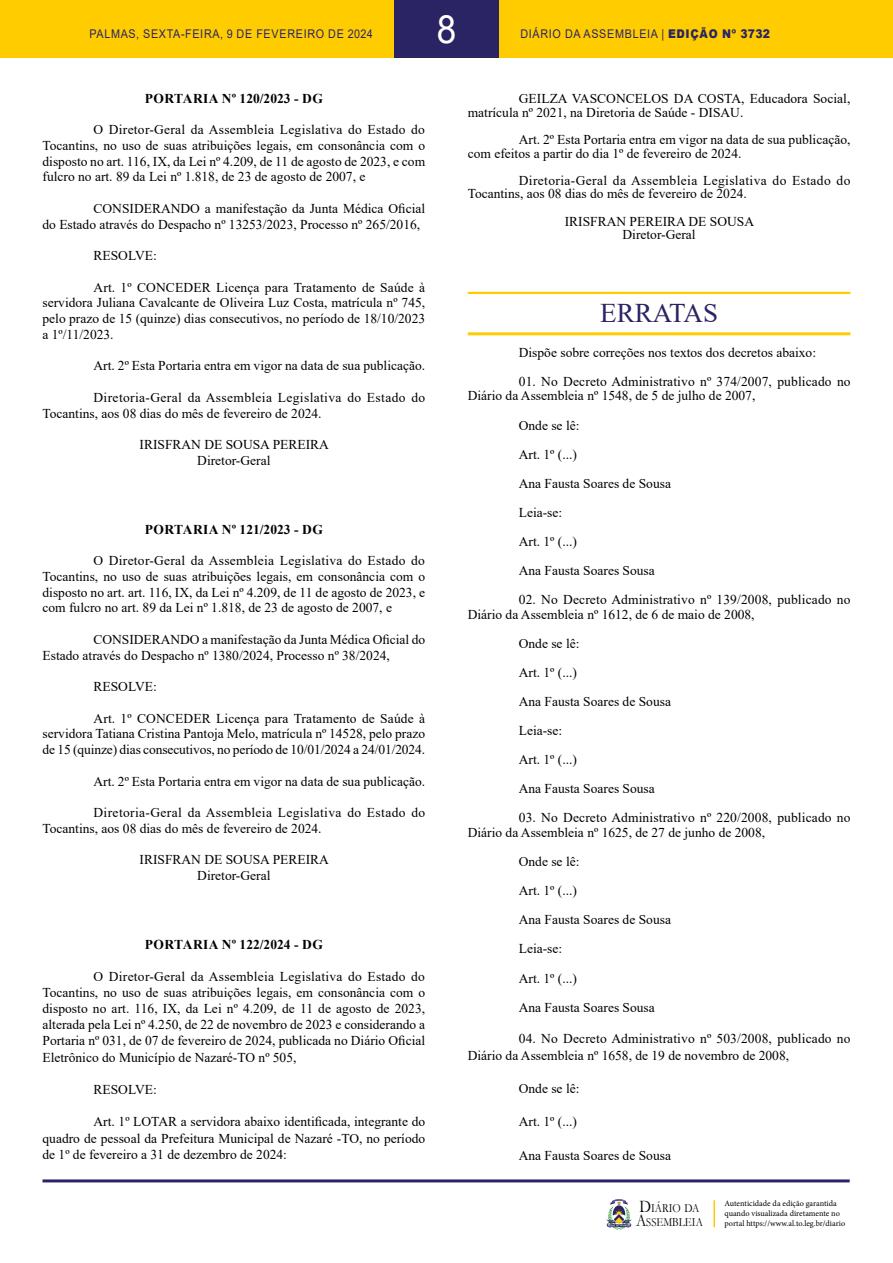
<style>
.page{position:relative;width:893px;height:1263px;background:#fff}
.page>*{position:absolute;margin:0;border:0;box-sizing:border-box;transform-origin:0 0}
.t1{font:39px "Arial";color:#fff;scale:.9 1}
.t2{font:27px "Times New Roman";color:#2b2464}
.t3{font:13.5px/15.8px "Times New Roman";color:#000}
.t4{font:13.5px/15.8px "Times New Roman";letter-spacing:.025em;color:#000}
.t5{font:700 13.5px "Times New Roman";letter-spacing:.01em;color:#000}
.t6{font:12.45px/14px "Garamond";color:#000;scale:.85 1}
.t7{font:12px "Arial";letter-spacing:.065em;color:#2b2464;scale:.9 1}
.t8{font:8.25px/9.9px "Minion Pro";color:#000}
.s1{font-weight:900}
.s2{font-size:17.85px}
</style>
<div class="page">
<div style="left:0;top:0;width:893px;height:58px;background:#fc0"></div>
<hr style="left:43px;top:1179px;width:807px;height:3px;background:#2b2464">
<svg style="left:606px;top:1199px;width:26px;height:31px"></svg>
<div style="left:394px;top:0;width:105px;height:58px;background:#2b2464"></div>
<hr style="left:713px;top:1200px;width:2px;height:27px;background:#fc0">
<hr style="left:468px;top:292px;width:382px;height:2px;background:#fc0">
<hr style="left:468px;top:332px;width:382px;height:3px;background:#fc0">
<h1 class="t1" style="left:437px;top:2px;width:23px">8</h1>
<p class="t7" style="left:89px;top:25px;width:316px">PALMAS, SEXTA-FEIRA, 9 DE FEVEREIRO DE 2024</p>
<p class="t7" style="left:520px;top:25px;width:279px">DIÁRIO DA ASSEMBLEIA | <span class="s1">EDIÇÃO Nº 3732</span></p>
<p class="t5" style="left:145px;top:88px;width:179px">PORTARIA Nº 120/2023 - DG</p>
<p class="t3" style="left:43px;top:121px;width:384px;text-align:justify;text-indent:51px">O Diretor-Geral da Assembleia Legislativa do Estado do Tocantins, no uso de suas atribuições legais, em consonância com o disposto no art. 116, IX, da Lei nº 4.209, de 11 de agosto de 2023, e com fulcro no art. 89 da Lei nº 1.818, de 23 de agosto de 2007, e</p>
<p class="t3" style="left:43px;top:200px;width:384px;text-indent:51px">CONSIDERANDO a manifestação da Junta Médica Oficial do Estado através do Despacho nº 13253/2023, Processo nº 265/2016,</p>
<p class="t3" style="left:94px;top:247px;width:65px">RESOLVE:</p>
<p class="t3" style="left:43px;top:279px;width:384px;text-align:justify;text-indent:51px">Art. 1º CONCEDER Licença para Tratamento de Saúde à servidora Juliana Cavalcante de Oliveira Luz Costa, matrícula nº 745, pelo prazo de 15 (quinze) dias consecutivos, no período de 18/10/2023 a 1º/11/2023.</p>
<p class="t3" style="left:94px;top:358px;width:333px">Art. 2º Esta Portaria entra em vigor na data de sua publicação.</p>
<p class="t4" style="left:43px;top:389px;width:384px;text-indent:51px">Diretoria-Geral da Assembleia Legislativa do Estado do<br>Tocantins, aos 08 dias do mês de fevereiro de 2024.</p>
<p class="t3" style="left:140px;top:436px;width:191px;text-align:center">IRISFRAN DE SOUSA PEREIRA<br>Diretor-Geral</p>
<p class="t5" style="left:145px;top:519px;width:179px">PORTARIA Nº 121/2023 - DG</p>
<p class="t3" style="left:43px;top:552px;width:384px;text-align:justify;text-indent:51px">O Diretor-Geral da Assembleia Legislativa do Estado do Tocantins, no uso de suas atribuições legais, em consonância com o disposto no art. art. 116, IX, da Lei nº 4.209, de 11 de agosto de 2023, e com fulcro no art. 89 da Lei nº 1.818, de 23 de agosto de 2007, e</p>
<p class="t3" style="left:43px;top:631px;width:384px;text-indent:51px">CONSIDERANDO a manifestação da Junta Médica Oficial do<br>Estado através do Despacho nº 1380/2024, Processo nº 38/2024,</p>
<p class="t3" style="left:94px;top:678px;width:65px">RESOLVE:</p>
<p class="t3" style="left:43px;top:710px;width:384px;text-align:justify;text-indent:51px">Art. 1º CONCEDER Licença para Tratamento de Saúde à servidora Tatiana Cristina Pantoja Melo, matrícula nº 14528, pelo prazo de 15 (quinze) dias consecutivos, no período de 10/01/2024 a 24/01/2024.</p>
<p class="t3" style="left:94px;top:773px;width:333px">Art. 2º Esta Portaria entra em vigor na data de sua publicação.</p>
<p class="t4" style="left:43px;top:804px;width:384px;text-indent:51px">Diretoria-Geral da Assembleia Legislativa do Estado do<br>Tocantins, aos 08 dias do mês de fevereiro de 2024.</p>
<p class="t3" style="left:140px;top:851px;width:191px;text-align:center">IRISFRAN DE SOUSA PEREIRA<br>Diretor-Geral</p>
<p class="t5" style="left:145px;top:934px;width:179px">PORTARIA Nº 122/2024 - DG</p>
<p class="t3" style="left:43px;top:967px;width:384px;line-height:16.2px;text-align:justify;text-indent:51px">O Diretor-Geral da Assembleia Legislativa do Estado do Tocantins, no uso de suas atribuições legais, em consonância com o disposto no art. 116, IX, da Lei nº 4.209, de 11 de agosto de 2023, alterada pela Lei nº 4.250, de 22 de novembro de 2023 e considerando a Portaria nº 031, de 07 de fevereiro de 2024, publicada no Diário Oficial Eletrônico do Município de Nazaré-TO nº 505,</p>
<p class="t3" style="left:94px;top:1081px;width:65px">RESOLVE:</p>
<p class="t3" style="left:43px;top:1113px;width:384px;line-height:16.2px;text-align:justify;text-indent:51px">Art. 1º LOTAR a servidora abaixo identificada, integrante do quadro de pessoal da Prefeitura Municipal de Nazaré -TO, no período de 1º de fevereiro a 31 de dezembro de 2024:</p>
<p class="t3" style="left:468px;top:91px;width:384px;line-height:13.6px;text-indent:51px">GEILZA VASCONCELOS DA COSTA, Educadora Social, matrícula nº 2021, na Diretoria de Saúde - DISAU.</p>
<p class="t3" style="left:468px;top:132px;width:384px;line-height:13.6px;text-indent:51px">Art. 2º Esta Portaria entra em vigor na data de sua publicação, com efeitos a partir do dia 1º de fevereiro de 2024.</p>
<p class="t4" style="left:468px;top:173px;width:384px;line-height:13.6px;text-indent:51px">Diretoria-Geral da Assembleia Legislativa do Estado do<br>Tocantins, aos 08 dias do mês de fevereiro de 2024.</p>
<p class="t3" style="left:565px;top:214px;width:191px;line-height:13.6px;text-align:center">IRISFRAN PEREIRA DE SOUSA<br>Diretor-Geral</p>
<h2 class="t2" style="left:600px;top:293px;width:119px">ERRATAS</h2>
<p class="t3" style="left:519px;top:344px;width:299px">Dispõe sobre correções nos textos dos decretos abaixo:</p>
<p class="t3" style="left:468px;top:374px;width:384px;line-height:14.5px;text-indent:51px">01. No Decreto Administrativo nº 374/2007, publicado no<br>Diário da Assembleia nº 1548, de 5 de julho de 2007,</p>
<p class="t3" style="left:519px;top:410px;width:154px;line-height:29.1px">Onde se lê:<br>Art. 1º (...)<br>Ana Fausta Soares de Sousa<br>Leia-se:<br>Art. 1º (...)<br>Ana Fausta Soares Sousa</p>
<p class="t3" style="left:468px;top:592px;width:384px;line-height:14.5px;text-indent:51px">02. No Decreto Administrativo nº 139/2008, publicado no<br>Diário da Assembleia nº 1612, de 6 de maio de 2008,</p>
<p class="t3" style="left:519px;top:628px;width:154px;line-height:29.1px">Onde se lê:<br>Art. 1º (...)<br>Ana Fausta Soares de Sousa<br>Leia-se:<br>Art. 1º (...)<br>Ana Fausta Soares Sousa</p>
<p class="t3" style="left:468px;top:810px;width:384px;line-height:14.5px;text-indent:51px">03. No Decreto Administrativo nº 220/2008, publicado no<br>Diário da Assembleia nº 1625, de 27 de junho de 2008,</p>
<p class="t3" style="left:519px;top:847px;width:154px;line-height:29.1px">Onde se lê:<br>Art. 1º (...)<br>Ana Fausta Soares de Sousa<br>Leia-se:<br>Art. 1º (...)<br>Ana Fausta Soares Sousa</p>
<p class="t3" style="left:468px;top:1030px;width:384px;line-height:16.5px;text-indent:51px">04. No Decreto Administrativo nº 503/2008, publicado no<br>Diário da Assembleia nº 1658, de 19 de novembro de 2008,</p>
<p class="t3" style="left:519px;top:1080px;width:62px">Onde se lê:</p>
<p class="t3" style="left:519px;top:1113px;width:60px">Art. 1º (...)</p>
<p class="t3" style="left:519px;top:1147px;width:154px">Ana Fausta Soares de Sousa</p>
<p class="t6" style="left:636px;top:1201px;width:80px"><span class="s2">D</span>IÁRIO DA<br><span class="s2">A</span>SSEMBLEIA</p>
<p class="t8" style="left:724px;top:1199px;width:122px">Autenticidade da edição garantida quando visualizada diretamente no portal https://www.al.to.leg.br/diario</p>
</div>
